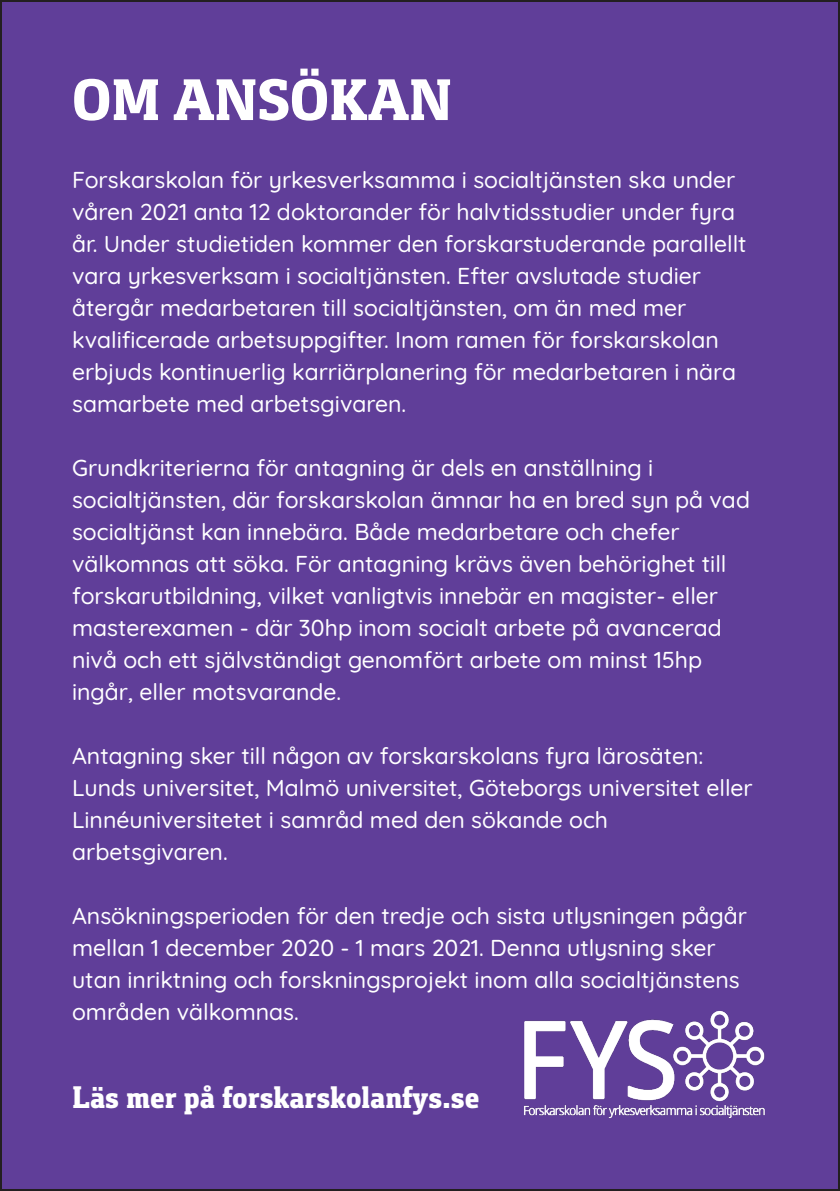
<style>
.page{position:relative;width:840px;height:1191px;background:#fff}
.page>*{position:absolute;margin:0;border:0;box-sizing:border-box;transform-origin:0 0}
.t1{font:800 60px "Foral Pro";color:#fff}
.t2{font:800 32px "Foral Pro";color:#fff}
.t3{font:500 23px/32px "Quicksand";color:#fff}
</style>
<div class="page">
<div style="left:1px;top:1px;width:837px;height:1189px;background:#603e99"></div>
<img style="left:524px;top:1011px;width:241px;height:107px">
<p class="t1" style="left:72px;top:63px;width:381px">OM ANSÖKAN</p>
<p class="t3" style="left:72px;top:161px;width:675px">Forskarskolan för yrkesverksamma i socialtjänsten ska under våren 2021 anta 12 doktorander för halvtidsstudier under fyra år. Under studietiden kommer den forskarstuderande parallellt vara yrkesverksam i socialtjänsten. Efter avslutade studier återgår medarbetaren till socialtjänsten, om än med mer kvalificerade arbetsuppgifter. Inom ramen för forskarskolan erbjuds kontinuerlig karriärplanering för medarbetaren i nära samarbete med arbetsgivaren.</p>
<p class="t3" style="left:72px;top:449px;width:679px">Grundkriterierna för antagning är dels en anställning i socialtjänsten, där forskarskolan ämnar ha en bred syn på vad socialtjänst kan innebära. Både medarbetare och chefer välkomnas att söka. För antagning krävs även behörighet till forskarutbildning, vilket vanligtvis innebär en magister- eller masterexamen - där 30hp inom socialt arbete på avancerad nivå och ett självständigt genomfört arbete om minst 15hp ingår, eller motsvarande.</p>
<p class="t3" style="left:72px;top:737px;width:681px">Antagning sker till någon av forskarskolans fyra lärosäten:<br>Lunds universitet, Malmö universitet, Göteborgs universitet eller Linnéuniversitetet i samråd med den sökande och arbetsgivaren.</p>
<p class="t3" style="left:72px;top:897px;width:676px">Ansökningsperioden för den tredje och sista utlysningen pågår mellan 1 december 2020 - 1 mars 2021. Denna utlysning sker utan inriktning och forskningsprojekt inom alla socialtjänstens områden välkomnas.</p>
<p class="t2" style="left:72px;top:1078px;width:409px">Läs mer på forskarskolanfys.se</p>
</div>
